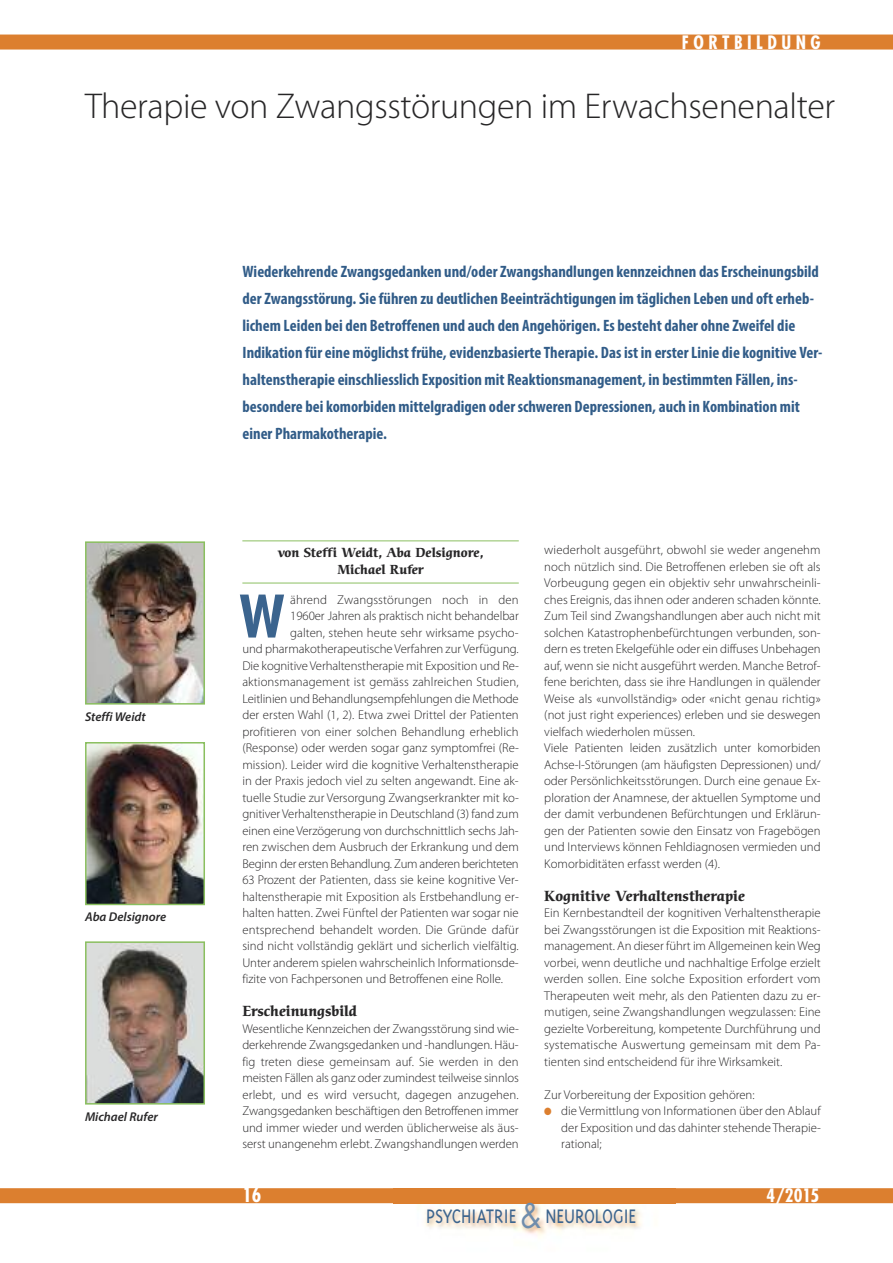
<style>
.page{position:relative;width:893px;height:1263px;background:#fff}
.page>*{position:absolute;margin:0;border:0;box-sizing:border-box;transform-origin:0 0}
.t1{font:700 condensed 57px "Futura";color:#3b648e}
.t2{font:300 36px "Myriad Pro";letter-spacing:-.01em;color:#272627}
.t3{font:300 22.5px "Triplex";color:#3b648e;scale:.88 1}
.t4{font:700 condensed 19.5px "Futura";color:#fff}
.t5{font:700 condensed 18px "Futura";letter-spacing:.25em;color:#fff}
.t6{font:700 condensed 16.5px/27px "Myriad Pro";color:#315c88}
.t7{font:700 14.25px "Cerigo";color:#272627}
.t8{font:300 12.75px/16.5px "Myriad Pro";color:#272627;text-align:justify}
.t9{font:300 12.75px "Myriad Pro";letter-spacing:-.02em;color:#272627}
.t10{font:700 12.75px/16.5px "Cerigo";color:#272627;text-align:center}
.t11{font:italic 600 12.75px "Myriad Pro";color:#272627}
.s1{color:#dc7f2f}
.s2{font-family:"Futura";font-weight:400;font-size:33px;color:#6f8dac}
</style>
<div class="page">
<hr style="left:242px;top:540px;width:277px;height:2px;background:#b2d596">
<hr style="left:242px;top:582px;width:277px;height:2px;background:#b2d596">
<div style="left:0;top:35px;width:893px;height:15px;background:#dc7f2f"></div>
<div style="left:0;top:1188px;width:893px;height:15px;background:#dc7f2f"></div>
<img style="left:393px;top:1203px;width:282px;height:34px">
<img style="left:88px;top:544px;width:114px;height:158px">
<div style="left:85px;top:541px;width:120px;height:164px;border:2px solid #8abf5f"></div>
<img style="left:88px;top:745px;width:114px;height:157px">
<div style="left:85px;top:742px;width:120px;height:163px;border:2px solid #8abf5f"></div>
<img style="left:88px;top:944px;width:114px;height:157px">
<div style="left:85px;top:941px;width:120px;height:163px;border:2px solid #8abf5f"></div>
<h3 class="t5" style="left:682px;top:34px;width:140px">FORTBILDUNG</h3>
<h2 class="t2" style="left:85px;top:92px;width:752px">Therapie von Zwangsstörungen im Erwachsenenalter</h2>
<p class="t11" style="left:85px;top:712px;width:62px">Steffi Weidt</p>
<p class="t11" style="left:85px;top:912px;width:83px">Aba Delsignore</p>
<p class="t11" style="left:85px;top:1111px;width:74px">Michael Rufer</p>
<p class="t6" style="left:243px;top:259px;width:581px">Wiederkehrende Zwangsgedanken und/oder Zwangshandlungen kennzeichnen das Erscheinungsbild der Zwangsstörung. Sie führen zu deutlichen Beeinträchtigungen im täglichen Leben und oft erheb&shy;lichem Leiden bei den Betroffenen und auch den Angehörigen. Es besteht daher ohne Zweifel die Indikation für eine möglichst frühe, evidenzbasierte Therapie. Das ist in erster Linie die kognitive Ver&shy;haltenstherapie einschliesslich Exposition mit Reaktionsmanagement, in bestimmten Fällen, ins&shy;besondere bei komorbiden mittelgradigen oder schweren Depressionen, auch in Kombination mit einer Pharmakotherapie.</p>
<p class="t10" style="left:278px;top:546px;width:207px">von Steffi Weidt, Aba Delsignore,<br>Michael Rufer</p>
<p class="t8" style="left:290px;top:592px;width:230px">ährend Zwangsstörungen noch in den</p>
<p class="t8" style="left:290px;top:608px;width:230px">1960er Jahren als praktisch nicht behandelbar</p>
<p class="t8" style="left:290px;top:625px;width:230px">galten, stehen heute sehr wirksame psycho-</p>
<p class="t8" style="left:242px;top:641px;width:278px">und pharmakotherapeutische Verfahren zur Verfügung.</p>
<p class="t8" style="left:242px;top:658px;width:278px">Die kognitive Verhaltenstherapie mit Exposition und Re-</p>
<p class="t8" style="left:242px;top:674px;width:278px">aktionsmanagement ist gemäss zahlreichen Studien,</p>
<p class="t8" style="left:242px;top:691px;width:278px">Leitlinien und Behandlungsempfehlungen die Methode</p>
<p class="t8" style="left:242px;top:707px;width:278px">der ersten Wahl (1, 2). Etwa zwei Drittel der Patienten</p>
<p class="t8" style="left:242px;top:724px;width:278px">profitieren von einer solchen Behandlung erheblich</p>
<p class="t8" style="left:242px;top:740px;width:278px">(Response) oder werden sogar ganz symptomfrei (Re-</p>
<p class="t8" style="left:242px;top:757px;width:278px">mission). Leider wird die kognitive Verhaltenstherapie</p>
<p class="t8" style="left:242px;top:773px;width:278px">in der Praxis jedoch viel zu selten angewandt. Eine ak-</p>
<p class="t8" style="left:242px;top:790px;width:278px">tuelle Studie zur Versorgung Zwangserkrankter mit ko-</p>
<p class="t8" style="left:242px;top:806px;width:278px">gnitiver Verhaltenstherapie in Deutschland (3) fand zum</p>
<p class="t8" style="left:242px;top:823px;width:278px">einen eine Verzögerung von durchschnittlich sechs Jah-</p>
<p class="t8" style="left:242px;top:839px;width:278px">ren zwischen dem Ausbruch der Erkrankung und dem</p>
<p class="t9" style="left:242px;top:858px;width:278px">Beginn der ersten Behandlung. Zum anderen berichteten</p>
<p class="t8" style="left:242px;top:872px;width:278px">63 Prozent der Patienten, dass sie keine kognitive Ver-</p>
<p class="t8" style="left:242px;top:889px;width:278px">haltenstherapie mit Exposition als Erstbehandlung er-</p>
<p class="t8" style="left:242px;top:905px;width:278px">halten hatten. Zwei Fünftel der Patienten war sogar nie</p>
<p class="t8" style="left:242px;top:922px;width:278px">entsprechend behandelt worden. Die Gründe dafür</p>
<p class="t8" style="left:242px;top:938px;width:278px">sind nicht vollständig geklärt und sicherlich vielfältig.</p>
<p class="t8" style="left:242px;top:955px;width:278px">Unter anderem spielen wahrscheinlich Informationsde-</p>
<p class="t8" style="left:242px;top:971px;width:262px">fizite von Fachpersonen und Betroffenen eine Rolle.</p>
<p class="t7" style="left:242px;top:1006px;width:116px">Erscheinungsbild</p>
<p class="t8" style="left:242px;top:1021px;width:278px">Wesentliche Kennzeichen der Zwangsstörung sind wie&shy;derkehrende Zwangsgedanken und -handlungen. Häu&shy;fig treten diese gemeinsam auf. Sie werden in den meisten Fällen als ganz oder zumindest teilweise sinnlos erlebt, und es wird versucht, dagegen anzugehen.<br>Zwangsgedanken beschäftigen den Betroffenen immer und immer wieder und werden üblicherweise als äus&shy;serst unangenehm erlebt. Zwangshandlungen werden</p>
<h1 class="t1" style="left:239px;top:591px;width:47px">W</h1>
<p class="t8" style="left:544px;top:542px;width:278px;text-align:left">wiederholt ausgeführt, obwohl sie weder angenehm noch nützlich sind. Die Betroffenen erleben sie oft als Vorbeugung gegen ein objektiv sehr unwahrscheinli&shy;ches Ereignis, das ihnen oder anderen schaden könnte.<br>Zum Teil sind Zwangshandlungen aber auch nicht mit solchen Katastrophenbefürchtungen verbunden, son&shy;dern es treten Ekelgefühle oder ein diffuses Unbehagen auf, wenn sie nicht ausgeführt werden. Manche Betrof&shy;fene berichten, dass sie ihre Handlungen in quälender Weise als «unvollständig» oder «nicht genau richtig» (not just right experiences) erleben und sie deswegen vielfach wiederholen müssen.<br>Viele Patienten leiden zusätzlich unter komorbiden Achse-I-Störungen (am häufigsten Depressionen) und/ oder Persönlichkeitsstörungen. Durch eine genaue Ex&shy;ploration der Anamnese, der aktuellen Symptome und der damit verbundenen Befürchtungen und Erklärun&shy;gen der Patienten sowie den Einsatz von Fragebögen und Interviews können Fehldiagnosen vermieden und Komorbiditäten erfasst werden (4).</p>
<p class="t7" style="left:544px;top:890px;width:202px">Kognitive Verhaltenstherapie</p>
<p class="t8" style="left:544px;top:905px;width:278px">Ein Kernbestandteil der kognitiven Verhaltenstherapie bei Zwangsstörungen ist die Exposition mit Reaktions&shy;management. An dieser führt im Allgemeinen kein Weg vorbei, wenn deutliche und nachhaltige Erfolge erzielt werden sollen. Eine solche Exposition erfordert vom Therapeuten weit mehr, als den Patienten dazu zu er&shy;mutigen, seine Zwangshandlungen wegzulassen: Eine gezielte Vorbereitung, kompetente Durchführung und systematische Auswertung gemeinsam mit dem Pa&shy;tienten sind entscheidend für ihre Wirksamkeit.</p>
<p class="t8" style="left:544px;top:1087px;width:212px">Zur Vorbereitung der Exposition gehören:</p>
<p class="t8" style="left:561px;top:1103px;width:261px;text-indent:-17px"><span class="s1">●</span> die Vermittlung von Informationen über den Ablauf der Exposition und das dahinter stehende Therapie&shy;rational;</p>
<h3 class="t4" style="left:242px;top:1186px;width:21px">16</h3>
<h3 class="t3" style="left:426px;top:1202px;width:240px">PSYCHIATRIE <span class="s2">&amp;</span> NEUROLOGIE</h3>
<h3 class="t5" style="left:766px;top:1187px;width:55px">4/2015</h3>
</div>
